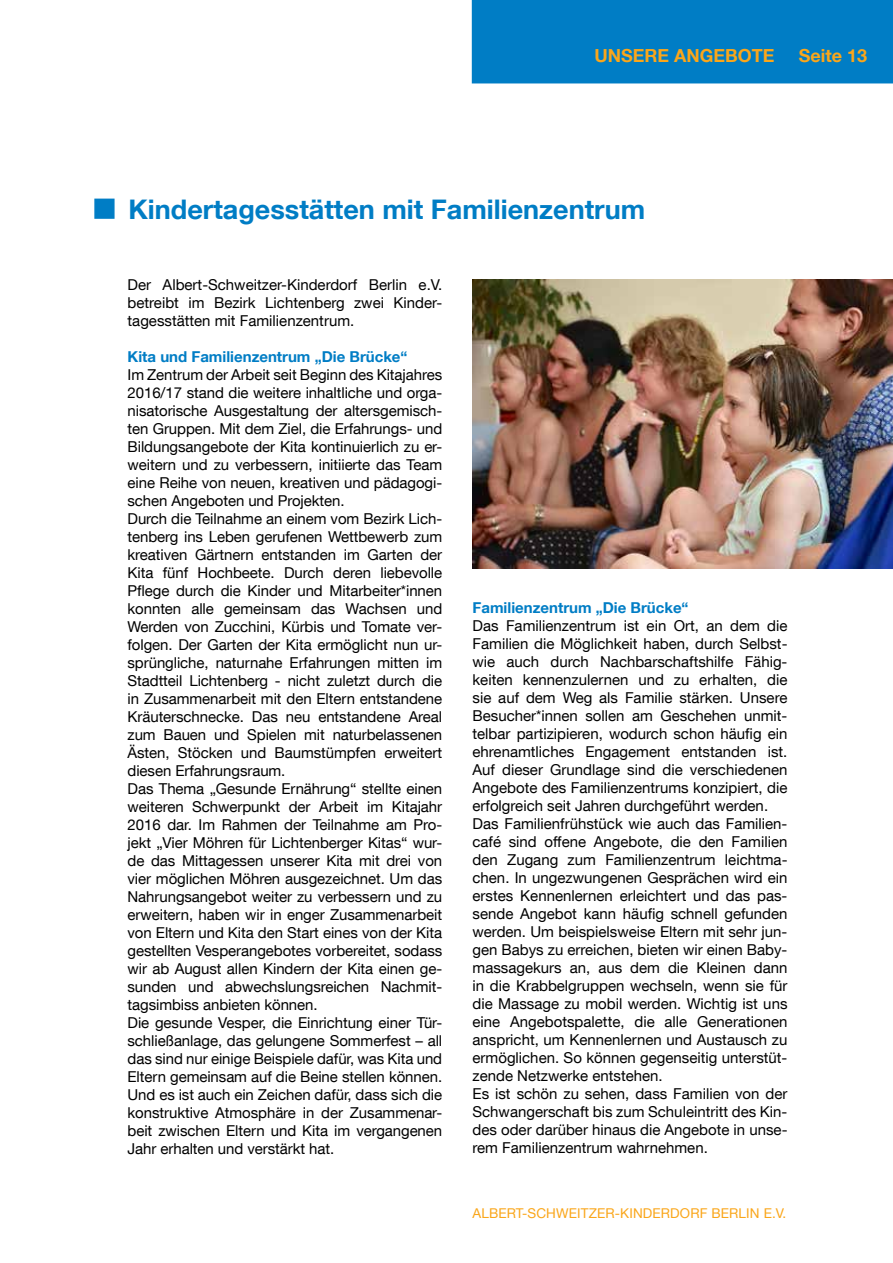
<style>
.page{position:relative;width:893px;height:1263px;background:#fff}
.page>*{position:absolute;margin:0;border:0;box-sizing:border-box;transform-origin:0 0}
.t1{font:700 27px "Helvetica Neue LT Com";color:#007dc5}
.t2{font:700 18px "Helvetica Neue LT Com";color:#faa61a}
.t3{font:15px/18px "Helvetica Neue LT Com";letter-spacing:-.005em;color:#000}
.t4{font:700 15px "Helvetica Neue LT Com";color:#007dc5}
.t5{font:13.5px "Helvetica Neue LT Com";letter-spacing:.01em;color:#faa61a}
</style>
<div class="page">
<div style="left:472px;top:0;width:421px;height:83px;background:#007dc5"></div>
<div style="left:94px;top:199px;width:21px;height:20px;background:#007dc5;border:2px solid #007dc5"></div>
<img style="left:472px;top:279px;width:421px;height:289px">
<p class="t2" style="left:594px;top:44px;width:182px">UNSERE ANGEBOTE</p>
<p class="t2" style="left:799px;top:44px;width:70px">Seite 13</p>
<h1 class="t1" style="left:128px;top:192px;width:518px">Kindertagesstätten mit Familienzentrum</h1>
<p class="t3" style="left:128px;top:275px;width:316px;text-align:justify">Der Albert-Schweitzer-Kinderdorf Berlin e.V. betreibt im Bezirk Lichtenberg zwei Kinder&shy;tagesstätten mit Familienzentrum.</p>
<p class="t4" style="left:128px;top:347px;width:281px">Kita und Familienzentrum „Die Brücke“</p>
<p class="t3" style="left:128px;top:365px;width:316px">Im Zentrum der Arbeit seit Beginn des Kitajahres 2016/17 stand die weitere inhaltliche und orga&shy;nisatorische Ausgestaltung der altersgemisch&shy;ten Gruppen. Mit dem Ziel, die Erfahrungs- und Bildungsangebote der Kita kontinuierlich zu er&shy;weitern und zu verbessern, initiierte das Team eine Reihe von neuen, kreativen und pädagogi&shy;schen Angeboten und Projekten.<br>Durch die Teilnahme an einem vom Bezirk Lich&shy;tenberg ins Leben gerufenen Wettbewerb zum kreativen Gärtnern entstanden im Garten der Kita fünf Hochbeete. Durch deren liebevolle Pflege durch die Kinder und Mitarbeiter*innen konnten alle gemeinsam das Wachsen und Werden von Zucchini, Kürbis und Tomate ver&shy;folgen. Der Garten der Kita ermöglicht nun ur&shy;sprüngliche, naturnahe Erfahrungen mitten im Stadtteil Lichtenberg - nicht zuletzt durch die in Zusammenarbeit mit den Eltern entstandene Kräuterschnecke. Das neu entstandene Areal zum Bauen und Spielen mit naturbelassenen Ästen, Stöcken und Baumstümpfen erweitert diesen Erfahrungsraum.<br>Das Thema „Gesunde Ernährung“ stellte einen weiteren Schwerpunkt der Arbeit im Kitajahr 2016 dar. Im Rahmen der Teilnahme am Pro&shy;jekt „Vier Möhren für Lichtenberger Kitas“ wur&shy;de das Mittagessen unserer Kita mit drei von vier möglichen Möhren ausgezeichnet. Um das Nahrungsangebot weiter zu verbessern und zu erweitern, haben wir in enger Zusammenarbeit von Eltern und Kita den Start eines von der Kita gestellten Vesperangebotes vorbereitet, sodass wir ab August allen Kindern der Kita einen ge&shy;sunden und abwechslungsreichen Nachmit&shy;tagsimbiss anbieten können.<br>Die gesunde Vesper, die Einrichtung einer Tür&shy;schließanlage, das gelungene Sommerfest – all das sind nur einige Beispiele dafür, was Kita und Eltern gemeinsam auf die Beine stellen können.<br>Und es ist auch ein Zeichen dafür, dass sich die konstruktive Atmosphäre in der Zusammenar&shy;beit zwischen Eltern und Kita im vergangenen Jahr erhalten und verstärkt hat.</p>
<p class="t4" style="left:472px;top:598px;width:218px">Familienzentrum „Die Brücke“</p>
<p class="t3" style="left:472px;top:616px;width:316px">Das Familienzentrum ist ein Ort, an dem die Familien die Möglichkeit haben, durch Selbst&shy;wie auch durch Nachbarschaftshilfe Fähig&shy;keiten kennenzulernen und zu erhalten, die sie auf dem Weg als Familie stärken. Unsere Besucher*innen sollen am Geschehen unmit&shy;telbar partizipieren, wodurch schon häufig ein ehrenamtliches Engagement entstanden ist.<br>Auf dieser Grundlage sind die verschiedenen Angebote des Familienzentrums konzipiert, die erfolgreich seit Jahren durchgeführt werden.<br>Das Familienfrühstück wie auch das Familien&shy;café sind offene Angebote, die den Familien den Zugang zum Familienzentrum leichtma&shy;chen. In ungezwungenen Gesprächen wird ein erstes Kennenlernen erleichtert und das pas&shy;sende Angebot kann häufig schnell gefunden werden. Um beispielsweise Eltern mit sehr jun&shy;gen Babys zu erreichen, bieten wir einen Baby&shy;massagekurs an, aus dem die Kleinen dann in die Krabbelgruppen wechseln, wenn sie für die Massage zu mobil werden. Wichtig ist uns eine Angebotspalette, die alle Generationen anspricht, um Kennenlernen und Austausch zu ermöglichen. So können gegenseitig unterstüt&shy;zende Netzwerke entstehen.<br>Es ist schön zu sehen, dass Familien von der Schwangerschaft bis zum Schuleintritt des Kin&shy;des oder darüber hinaus die Angebote in unse&shy;rem Familienzentrum wahrnehmen.</p>
<p class="t5" style="left:472px;top:1205px;width:315px">ALBERT-SCHWEITZER-KINDERDORF BERLIN E.V.</p>
</div>
